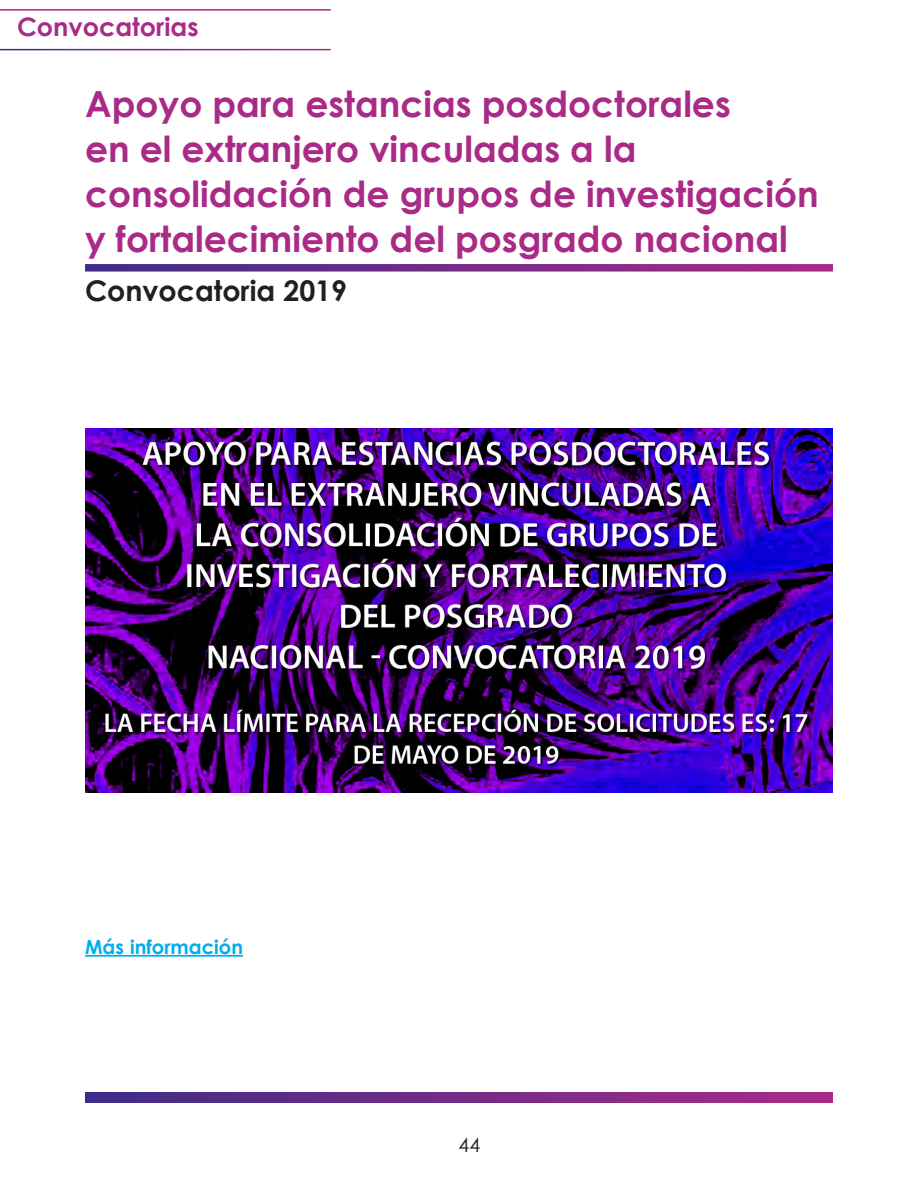
<style>
.page{position:relative;width:918px;height:1188px;background:#fff}
.page>*{position:absolute;margin:0;border:0;box-sizing:border-box;transform-origin:0 0}
.cabeza1Convocatorias{font:700 36px/45px "Century Gothic";color:#aa2b87}
.cabeza2{font:700 28.5px "Century Gothic";color:#231f20}
.t1{font:700 25.5px "Century Gothic";color:#aa2b87}
.cuerpoArticulos_sin{font:700 19.5px "Century Gothic";color:#00aeef}
.t2{font:19.5px "Century Gothic";color:#231f20}
</style>
<div class="page">
<hr style="left:0;top:9px;width:331px;height:2px;background:#aa2b87">
<svg style="left:85px;top:1093px;width:748px;height:10px;background:#732c87"></svg>
<svg style="left:85px;top:264px;width:748px;height:8px;background:#7c398e"></svg>
<img style="left:85px;top:428px;width:748px;height:365px">
<hr style="left:85px;top:955px;width:158px;height:2px;background:#00aeef">
<p class="t1" style="left:17px;top:8px;width:183px">Convocatorias</p>
<p class="cabeza1Convocatorias" style="left:85px;top:79px;width:735px">Apoyo para estancias posdoctorales<br>en el extranjero vinculadas a la consolidación de grupos de investigación y fortalecimiento del posgrado nacional</p>
<p class="cabeza2" style="left:85px;top:269px;width:264px">Convocatoria 2019</p>
<p class="cuerpoArticulos_sin" style="left:85px;top:932px;width:160px">Más información</p>
<p class="t2" style="left:459px;top:1131px;width:23px">44</p>
</div>
